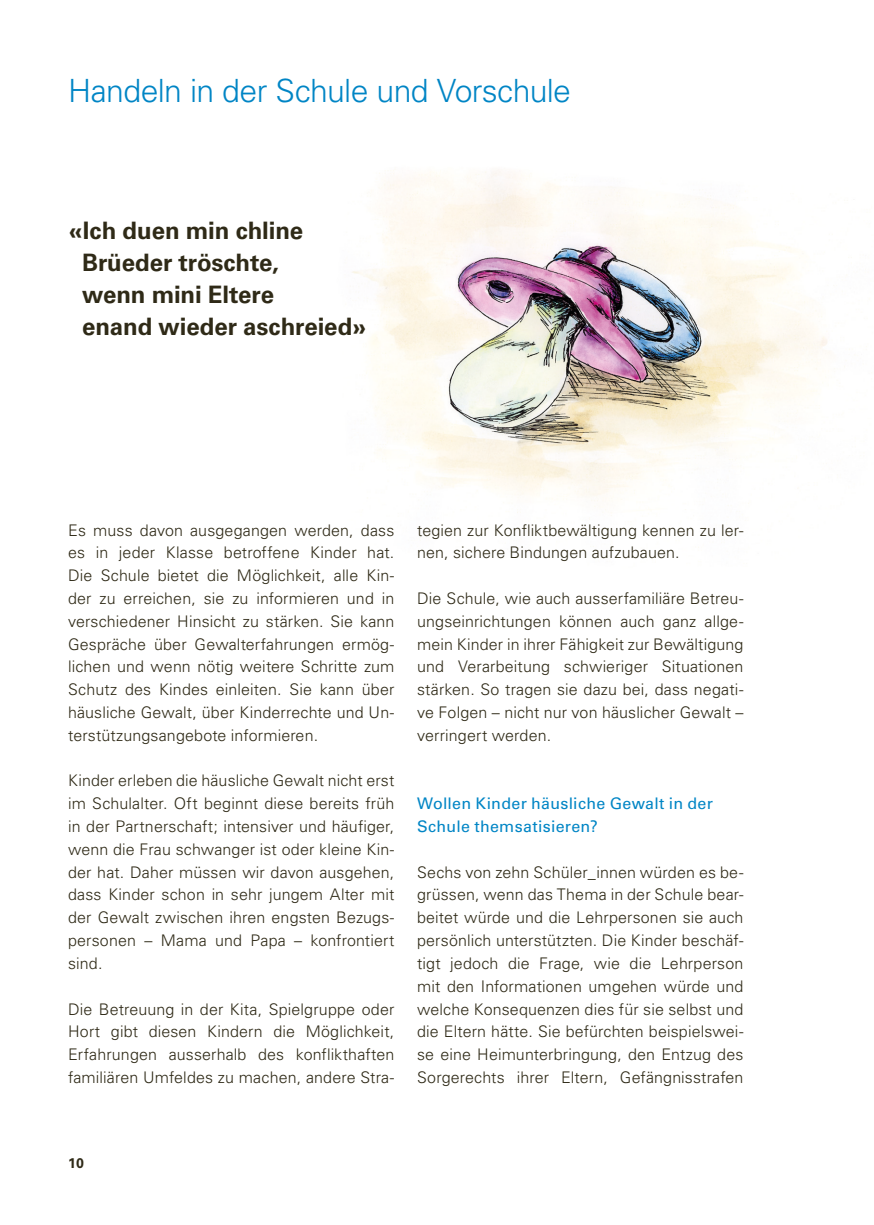
<style>
.page{position:relative;width:874px;height:1225px;background:#fff}
.page>*{position:absolute;margin:0;border:0;box-sizing:border-box;transform-origin:0 0}
.t1{font:300 32px "Univers LT Std";letter-spacing:-.02em;color:#0085c5}
.Quote_Schwarz{font:700 24px/32px "Univers LT Std";letter-spacing:-.005em;color:#2f2a17}
.Grundtext{font:300 16px/22.8px "Univers LT Std";letter-spacing:.01em;color:#2f2a17;text-align:justify}
.Zwischentitel_Blau{font:16px/22.8px "Univers LT Std";letter-spacing:.015em;color:#0085c5}
.t2{font:700 14px "Univers LT Std";color:#2f2a17}
</style>
<div class="page">
<img style="left:352px;top:170px;width:500px;height:378px">
<p class="t1" style="left:68px;top:72px;width:504px">Handeln in der Schule und Vorschule</p>
<p class="Quote_Schwarz" style="left:82px;top:215px;width:285px;text-indent:-13px">«Ich duen min chline<br>Brüeder tröschte,<br>wenn mini Eltere<br>enand wieder aschreied»</p>
<p class="Grundtext" style="left:68px;top:518px;width:327px">Es muss davon ausgegangen werden, dass es in jeder Klasse betroffene Kinder hat.<br>Die Schule bietet die Möglichkeit, alle Kin&shy;der zu erreichen, sie zu informieren und in verschiedener Hinsicht zu stärken. Sie kann Gespräche über Gewalterfahrungen ermög&shy;lichen und wenn nötig weitere Schritte zum Schutz des Kindes einleiten. Sie kann über häusliche Gewalt, über Kinderrechte und Un&shy;terstützungsangebote informieren.</p>
<p class="Grundtext" style="left:68px;top:769px;width:327px">Kinder erleben die häusliche Gewalt nicht erst im Schulalter. Oft beginnt diese bereits früh in der Partnerschaft; intensiver und häufiger, wenn die Frau schwanger ist oder kleine Kin&shy;der hat. Daher müssen wir davon ausgehen, dass Kinder schon in sehr jungem Alter mit der Gewalt zwischen ihren engsten Bezugs&shy;personen – Mama und Papa – konfrontiert sind.</p>
<p class="Grundtext" style="left:68px;top:997px;width:327px">Die Betreuung in der Kita, Spielgruppe oder Hort gibt diesen Kindern die Möglichkeit, Erfahrungen ausserhalb des konflikthaften familiären Umfeldes zu machen, andere Stra-</p>
<p class="Grundtext" style="left:417px;top:518px;width:327px">tegien zur Konfliktbewältigung kennen zu ler&shy;nen, sichere Bindungen aufzubauen.</p>
<p class="Grundtext" style="left:417px;top:587px;width:328px">Die Schule, wie auch ausserfamiliäre Betreu&shy;ungseinrichtungen können auch ganz allge&shy;mein Kinder in ihrer Fähigkeit zur Bewältigung und Verarbeitung schwieriger Situationen stärken. So tragen sie dazu bei, dass negati&shy;ve Folgen – nicht nur von häuslicher Gewalt – verringert werden.</p>
<p class="Zwischentitel_Blau" style="left:417px;top:792px;width:297px">Wollen Kinder häusliche Gewalt in der<br>Schule themsatisieren?</p>
<p class="Grundtext" style="left:417px;top:860px;width:328px">Sechs von zehn Schüler_innen würden es be&shy;grüssen, wenn das Thema in der Schule bear&shy;beitet würde und die Lehrpersonen sie auch persönlich unterstützten. Die Kinder beschäf&shy;tigt jedoch die Frage, wie die Lehrperson mit den Informationen umgehen würde und welche Konsequenzen dies für sie selbst und die Eltern hätte. Sie befürchten beispielswei&shy;se eine Heimunterbringung, den Entzug des Sorgerechts ihrer Eltern, Gefängnisstrafen</p>
<p class="t2" style="left:68px;top:1155px;width:17px">10</p>
</div>
